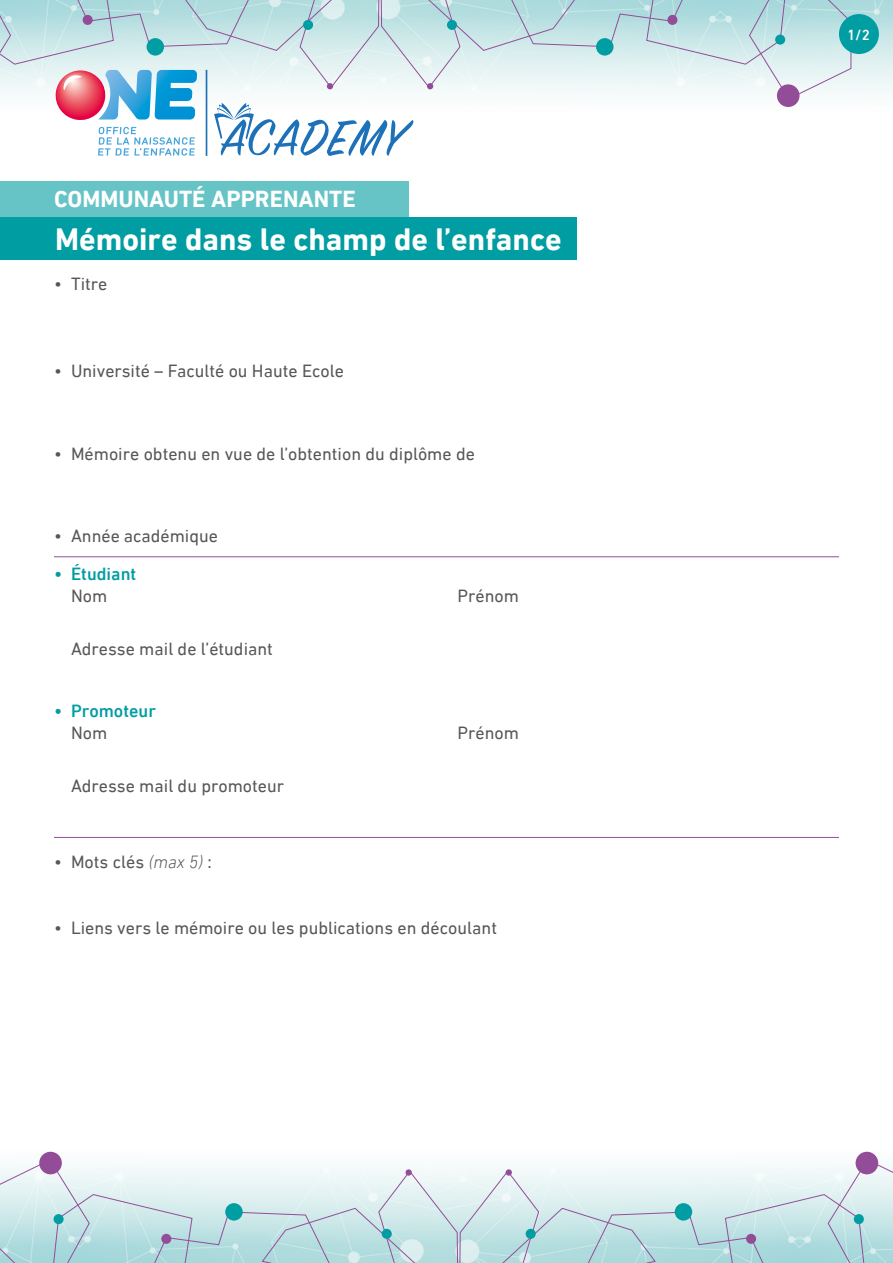
<style>
.page{position:relative;width:893px;height:1263px;background:#fff}
.page>*{position:absolute;margin:0;border:0;box-sizing:border-box;transform-origin:0 0}
.t1{font:56.25px/121.8px "Sign Painter House Script";letter-spacing:.025em;color:#1d71b8}
.t2{font:700 31.5px "DIN Next LT Pro";color:#fff}
.Style_de_paragraphe{font:700 23.7px "DIN Next LT Pro";color:#fff}
.t3{font:18px "DIN Next LT Pro";color:#575756}
.t4{font:500 18px/21.6px "DIN Next LT Pro";color:#009da2}
.t5{font:500 15px "DIN Next LT Pro";color:#fff}
.s1{color:#003961}
.s2{font-weight:400;color:#575756}
.s3{font-weight:300;font-style:italic}
</style>
<div class="page">
<div style="left:856px;top:1152px;width:22px;height:22px;background:#934d98;border-radius:50%"></div>
<div style="left:39px;top:1152px;width:23px;height:22px;background:#934d98;border-radius:50%"></div>
<svg style="left:0;top:1160px;width:893px;height:103px"></svg>
<div style="left:382px;top:1229px;width:10px;height:10px;background:#009da2;border-radius:50%"></div>
<div style="left:405px;top:1169px;width:7px;height:6px;background:#934d98;border-radius:50%"></div>
<div style="left:225px;top:1203px;width:18px;height:17px;background:#009da2;border-radius:50%"></div>
<div style="left:54px;top:1214px;width:10px;height:10px;background:#009da2;border-radius:50%"></div>
<svg style="left:0;top:0;width:851px;height:156px"></svg>
<hr style="left:206px;top:70px;width:1px;height:86px;background:#1d71b8">
<div style="left:0;top:181px;width:409px;height:36px;background:#66c4c7"></div>
<div style="left:0;top:217px;width:577px;height:42px;background:#009da2"></div>
<hr style="left:54px;top:556px;width:785px;height:1px;background:#934d98">
<hr style="left:54px;top:837px;width:785px;height:1px;background:#934d98">
<div style="left:839px;top:14px;width:40px;height:40px;background:#009da2;border-radius:50%"></div>
<p class="t1" style="left:220px;top:82px;width:187px">ACADEMY<br><span class="s1">ACADEMY</span></p>
<p class="Style_de_paragraphe" style="left:54px;top:185px;width:303px">COMMUNAUTÉ APPRENANTE</p>
<p class="t2" style="left:55px;top:221px;width:508px">Mémoire dans le champ de l’enfance</p>
<p class="t3" style="left:54px;top:273px;width:55px">• Titre</p>
<p class="t3" style="left:54px;top:361px;width:292px">• Université – Faculté ou Haute Ecole</p>
<p class="t3" style="left:54px;top:444px;width:422px">• Mémoire obtenu en vue de l’obtention du diplôme de</p>
<p class="t3" style="left:54px;top:525px;width:165px">• Année académique</p>
<p class="t4" style="left:71px;top:563px;width:67px;text-indent:-17px">• Étudiant<br><span class="s2">Nom</span></p>
<p class="t3" style="left:71px;top:639px;width:203px">Adresse mail de l’étudiant</p>
<p class="t4" style="left:71px;top:700px;width:86px;text-indent:-17px">• Promoteur<br><span class="s2">Nom</span></p>
<p class="t3" style="left:71px;top:776px;width:215px">Adresse mail du promoteur</p>
<p class="t3" style="left:54px;top:852px;width:159px">• Mots clés <span class="s3">(max 5)</span> :</p>
<p class="t3" style="left:458px;top:585px;width:63px">Prénom</p>
<p class="t3" style="left:458px;top:722px;width:63px">Prénom</p>
<p class="t3" style="left:54px;top:918px;width:444px">• Liens vers le mémoire ou les publications en découlant</p>
<p class="t5" style="left:847px;top:26px;width:24px">1/2</p>
</div>
